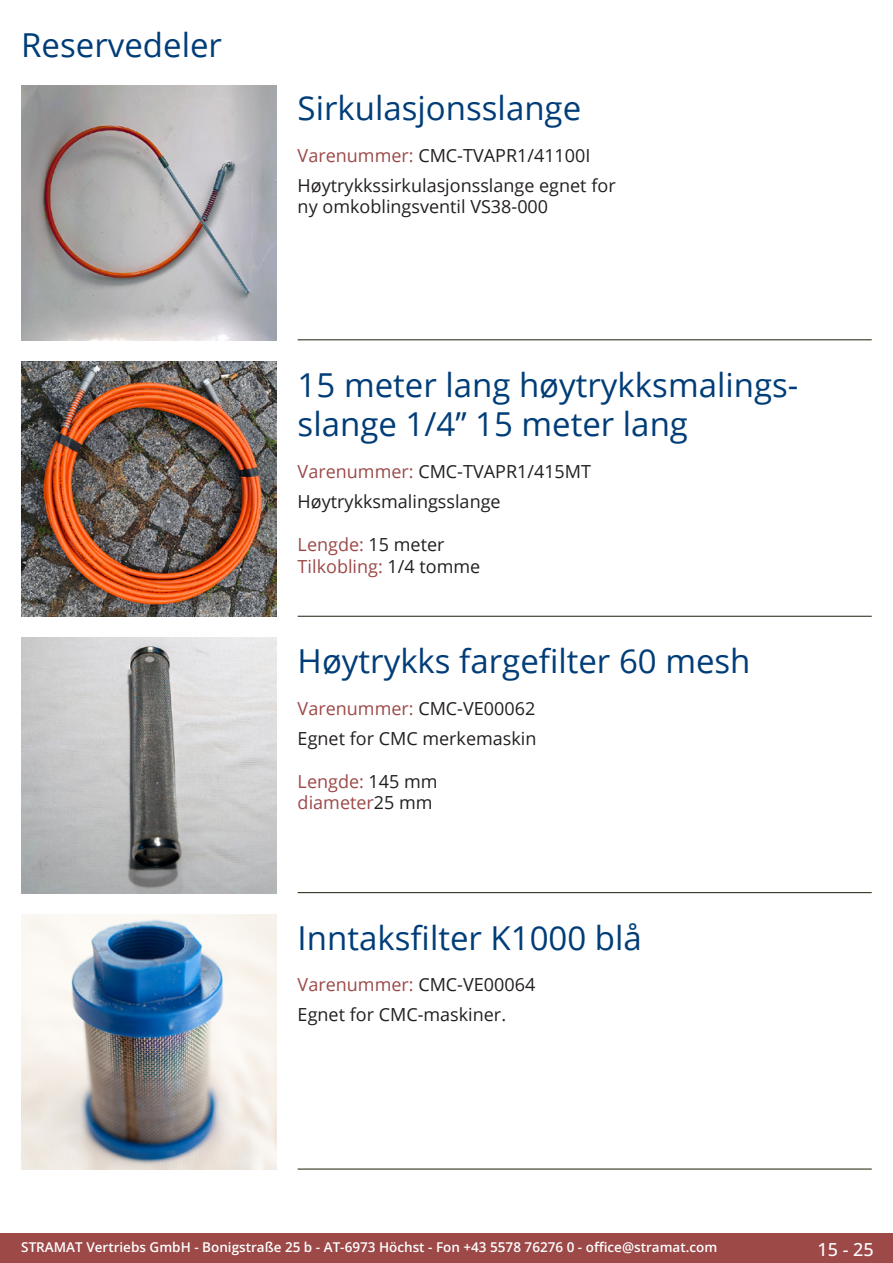
<style>
.page{position:relative;width:893px;height:1263px;background:#fff}
.page>*{position:absolute;margin:0;border:0;box-sizing:border-box;transform-origin:0 0}
.Produkttitel{font:33px/39.6px "Open Sans";color:#003d78}
.RastTitel{font:33px "Open Sans";color:#003d78}
.Beschreibung_Text{font:18px/21.6px "Open Sans";color:#231f20}
.Beschreibung_Text-2{font:18px/21.6px "Open Sans";color:#9c4948}
.TechDaten_Überschrif{font:18px "Open Sans";color:#231f20}
.TechDaten_Überschrif-2{font:18px "Open Sans";color:#9c4948}
.t1{font:500 18px "Open Sans";color:#fff}
.t2{font:600 13.5px "Open Sans";color:#fff}
.s1{color:#9c4948}
.s2{color:#231f20}
</style>
<div class="page">
<div style="left:0;top:1233px;width:893px;height:30px;background:#9c4948"></div>
<hr style="left:298px;top:340px;width:574px;height:1px;background:#201d08">
<hr style="left:298px;top:616px;width:574px;height:1px;background:#201d08">
<hr style="left:298px;top:892px;width:574px;height:1px;background:#201d08">
<hr style="left:298px;top:1169px;width:574px;height:1px;background:#201d08">
<img style="left:21px;top:85px;width:255px;height:255px">
<img style="left:21px;top:361px;width:255px;height:256px">
<img style="left:21px;top:638px;width:255px;height:255px">
<img style="left:21px;top:914px;width:255px;height:255px">
<p class="RastTitel" style="left:21px;top:22px;width:202px">Reservedeler</p>
<p class="Produkttitel" style="left:298px;top:88px;width:285px">Sirkulasjonsslange</p>
<p class="TechDaten_Überschrif" style="left:298px;top:143px;width:294px"><span class="s1">Varenummer:</span> CMC-TVAPR1/41100I</p>
<p class="Beschreibung_Text" style="left:298px;top:174px;width:319px">Høytrykkssirkulasjonsslange egnet for ny omkoblingsventil VS38-000</p>
<p class="Produkttitel" style="left:298px;top:364px;width:500px">15 meter lang høytrykksmalings&shy;slange 1/4’’ 15 meter lang</p>
<p class="TechDaten_Überschrif" style="left:298px;top:459px;width:295px"><span class="s1">Varenummer:</span> CMC-TVAPR1/415MT</p>
<p class="Beschreibung_Text" style="left:298px;top:490px;width:205px">Høytrykksmalingsslange</p>
<p class="Beschreibung_Text-2" style="left:298px;top:533px;width:184px">Lengde: <span class="s2">15 meter<br></span>Tilkobling: <span class="s2">1/4 tomme</span></p>
<p class="Produkttitel" style="left:298px;top:640px;width:454px">Høytrykks fargefilter 60 mesh</p>
<p class="TechDaten_Überschrif-2" style="left:298px;top:696px;width:239px">Varenummer: <span class="s2">CMC-VE00062</span></p>
<p class="Beschreibung_Text" style="left:298px;top:727px;width:240px">Egnet for CMC merkemaskin</p>
<p class="Beschreibung_Text-2" style="left:298px;top:770px;width:141px">Lengde: <span class="s2">145 mm </span>diameter<span class="s2">25 mm</span></p>
<p class="Produkttitel" style="left:298px;top:917px;width:346px">Inntaksfilter K1000 blå</p>
<p class="TechDaten_Überschrif-2" style="left:298px;top:972px;width:239px">Varenummer: <span class="s2">CMC-VE00064</span></p>
<p class="Beschreibung_Text" style="left:298px;top:1003px;width:210px">Egnet for CMC-maskiner.</p>
<p class="t2" style="left:21px;top:1238px;width:698px">STRAMAT Vertriebs GmbH - Bonigstraße 25 b - AT-6973 Höchst - Fon +43 5578 76276 0 - office@stramat.com</p>
<p class="t1" style="left:817px;top:1237px;width:58px">15 - 25</p>
</div>
